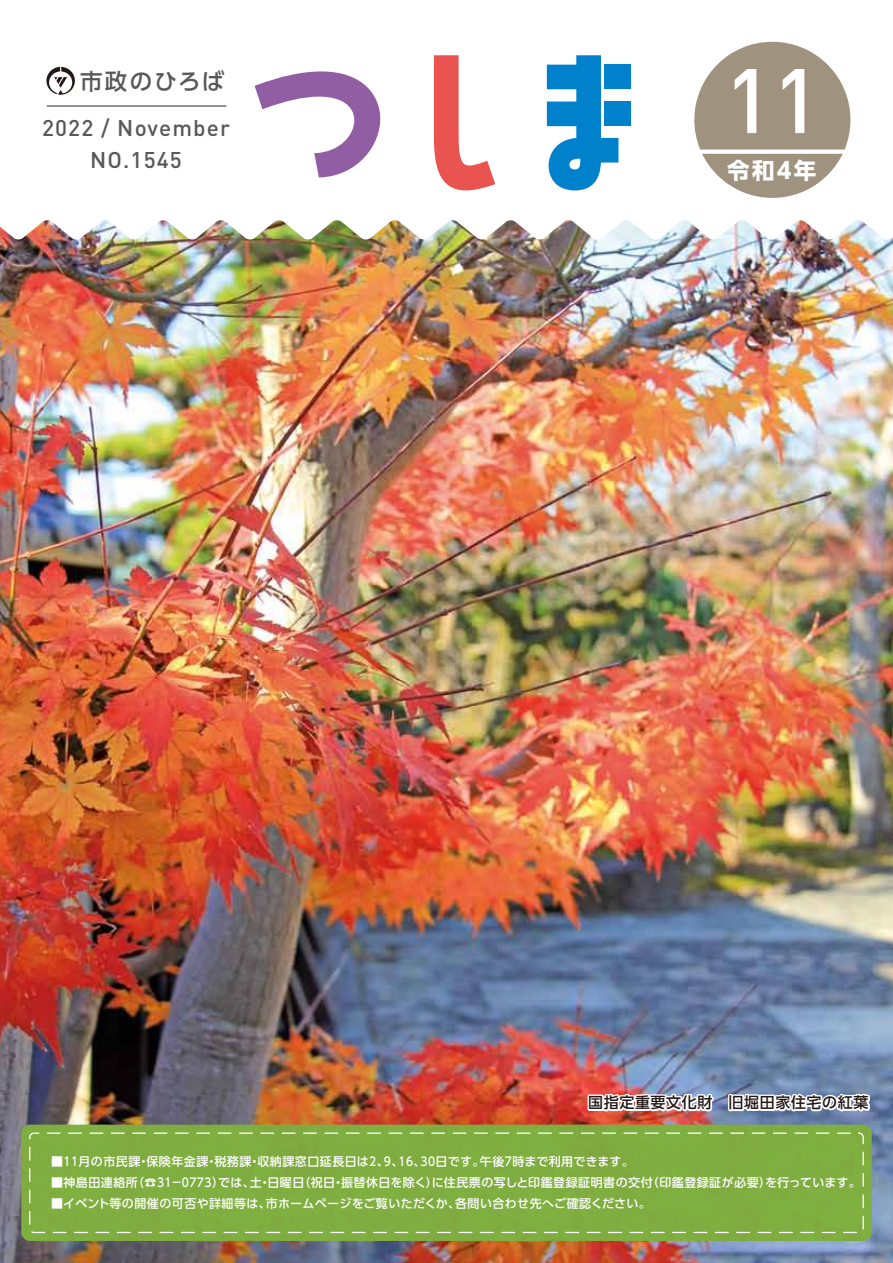
<style>
.page{position:relative;width:893px;height:1263px;background:#fff}
.page>*{position:absolute;margin:0;border:0;box-sizing:border-box;transform-origin:0 0}
.t1{font:500 90px "DIN";color:#fff}
.t2{font:500 22.5px/32px "DIN";letter-spacing:.05em;color:#595757;text-align:center}
.t3{font:500 22.5px "UD Shin Go Pro";letter-spacing:.095em;color:#595757}
.t4{font:700 22.5px "UD Shin Go Pro";color:#fff}
.t5{font:500 15px "UD Shin Go Pro";letter-spacing:.04em;color:#221815}
.t6{font:500 12px "UD Shin Go Pro";letter-spacing:.04em;color:#fff}
</style>
<div class="page">
<img style="left:0;top:220px;width:893px;height:1043px">
<div style="left:21px;top:1125px;width:851px;height:116px;background:#7fae40;border-radius:9px"></div>
<div style="left:29px;top:1132px;width:835px;height:101px;border:1px dashed #fff;border-radius:4px"></div>
<svg style="left:46px;top:67px;width:29px;height:28px"></svg>
<hr style="left:47px;top:105px;width:179px;height:2px;background:#595757">
<svg style="left:694px;top:42px;width:156px;height:156px"></svg>
<svg style="left:434px;top:55px;width:61px;height:135px"></svg>
<svg style="left:547px;top:55px;width:71px;height:135px"></svg>
<div style="left:604px;top:102px;width:26px;height:24px;background:#0081cc"></div>
<div style="left:604px;top:65px;width:26px;height:24px;background:#0081cc"></div>
<svg style="left:255px;top:71px;width:126px;height:106px"></svg>
<img style="left:586px;top:1087px;width:129px;height:38px">
<svg style="left:726px;top:1091px;width:148px;height:34px"></svg>
<h2 class="t3" style="left:80px;top:63px;width:146px">市政のひろば</h2>
<h2 class="t2" style="left:42px;top:111px;width:189px">2022 / November<br>NO.1545</h2>
<h1 class="t1" style="left:724px;top:43px;width:97px">11</h1>
<h2 class="t4" style="left:727px;top:152px;width:91px">令和4年</h2>
<p class="t5" style="left:588px;top:1090px;width:282px">国指定重要文化財　旧堀田家住宅の紅葉</p>
<p class="t6" style="left:51px;top:1152px;width:584px">■11月の市民課・保険年金課・税務課・収納課窓口延長日は2、9、16、30日です。午後7時まで利用できます。</p>
<p class="t6" style="left:51px;top:1173px;width:811px">■神島田連絡所（☎31－0773）では、土・日曜日（祝日・振替休日を除く）に住民票の写しと印鑑登録証明書の交付（印鑑登録証が必要）を行っています。</p>
<p class="t6" style="left:51px;top:1194px;width:601px">■イベント等の開催の可否や詳細等は、市ホームページをご覧いただくか、各問い合わせ先へご確認ください。</p>
</div>
